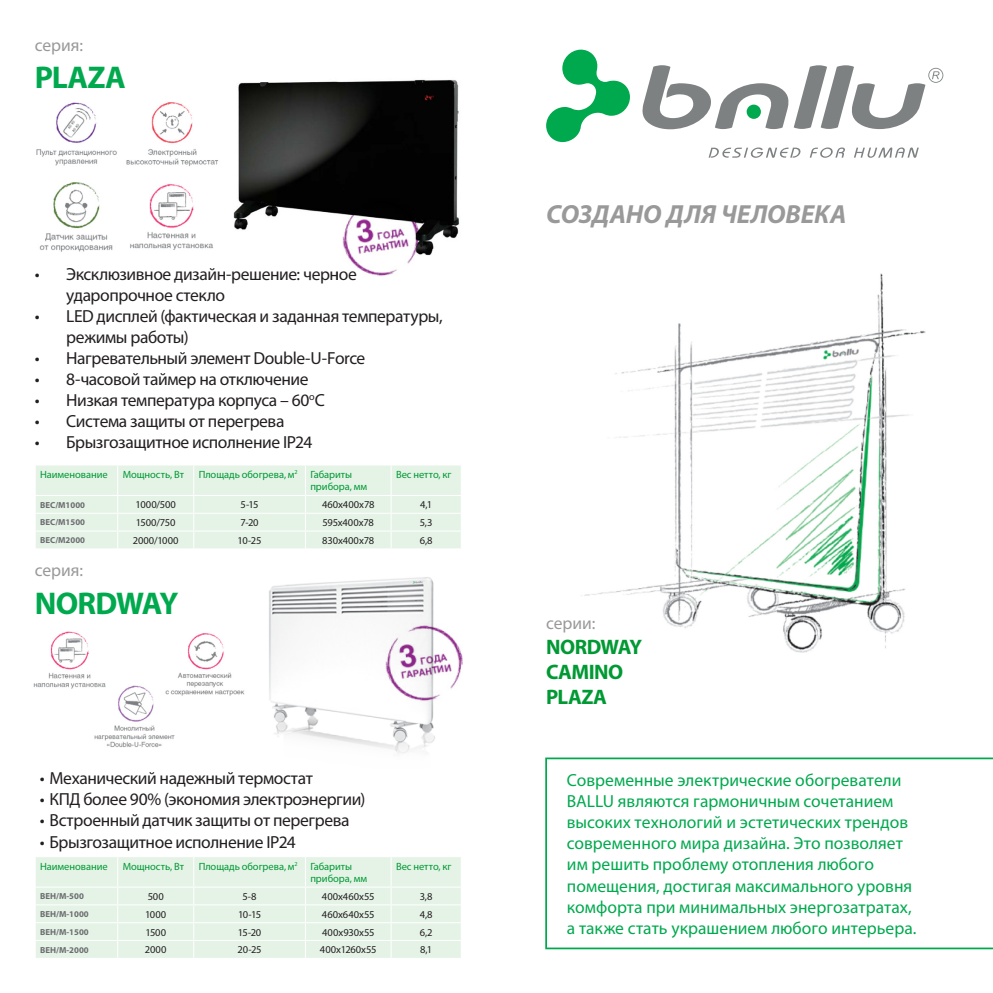
<style>
.page{position:relative;width:993px;height:993px;background:#fff}
.page>*{position:absolute;margin:0;border:0;box-sizing:border-box;transform-origin:0 0}
.t1{font:700 31.5px "Myriad Pro";letter-spacing:-.025em;color:#00a94e}
.t2{font:italic 700 26.25px "Myriad Pro";color:#999}
.t3{font:700 21px "Myriad Pro";letter-spacing:-.025em;color:#093}
.t4{font:17.5px/21px "Myriad Pro";letter-spacing:-.025em;color:#231f20}
.t5{font:17.5px/21px "Myriad Pro";color:#00a94e}
.t6{font:17.5px "Myriad Pro";color:#999}
.t7{font:10.5px "Myriad Pro";color:#231f20}
.t8{font:10.5px/12.6px "Myriad Pro";letter-spacing:-.005em;color:#093}
.t9{font:10.5px "Myriad Pro";letter-spacing:-.02em;color:#231f20}
.поднаименовв{font:700 8.75px "Myriad Pro";color:#6c6d70}
</style>
<div class="page">
<img style="left:581px;top:273px;width:344px;height:379px">
<svg style="left:642px;top:65px;width:301px;height:65px"></svg>
<svg style="left:546px;top:50px;width:83px;height:92px"></svg>
<svg style="left:708px;top:147px;width:92px;height:11px"></svg>
<svg style="left:809px;top:147px;width:36px;height:11px"></svg>
<svg style="left:854px;top:147px;width:64px;height:11px"></svg>
<div style="left:746px;top:105px;width:14px;height:14px;background:#00a94e;border-radius:50%"></div>
<svg style="left:545px;top:757px;width:447px;height:191px"></svg>
<img style="left:269px;top:577px;width:166px;height:177px">
<div style="left:36px;top:857px;width:424px;height:100px;background:#e5f3e7"></div>
<hr style="left:117px;top:856px;width:1px;height:30px;background:#fff">
<hr style="left:193px;top:856px;width:1px;height:30px;background:#fff">
<hr style="left:305px;top:856px;width:1px;height:30px;background:#fff">
<hr style="left:390px;top:856px;width:1px;height:30px;background:#fff">
<hr style="left:35px;top:886px;width:83px;height:1px;background:#fff">
<hr style="left:118px;top:886px;width:76px;height:1px;background:#fff">
<hr style="left:194px;top:886px;width:111px;height:1px;background:#fff">
<hr style="left:305px;top:886px;width:86px;height:1px;background:#fff">
<hr style="left:391px;top:886px;width:70px;height:1px;background:#fff">
<hr style="left:35px;top:904px;width:83px;height:1px;background:#fff">
<hr style="left:118px;top:904px;width:76px;height:1px;background:#fff">
<hr style="left:194px;top:904px;width:111px;height:1px;background:#fff">
<hr style="left:305px;top:904px;width:86px;height:1px;background:#fff">
<hr style="left:391px;top:904px;width:70px;height:1px;background:#fff">
<hr style="left:35px;top:921px;width:83px;height:1px;background:#fff">
<hr style="left:118px;top:921px;width:76px;height:1px;background:#fff">
<hr style="left:194px;top:921px;width:111px;height:1px;background:#fff">
<hr style="left:305px;top:921px;width:86px;height:1px;background:#fff">
<hr style="left:391px;top:921px;width:70px;height:1px;background:#fff">
<hr style="left:35px;top:939px;width:83px;height:1px;background:#fff">
<hr style="left:118px;top:939px;width:76px;height:1px;background:#fff">
<svg style="left:117px;top:887px;width:1px;height:70px"></svg>
<hr style="left:194px;top:939px;width:111px;height:1px;background:#fff">
<svg style="left:193px;top:887px;width:1px;height:70px"></svg>
<hr style="left:305px;top:939px;width:86px;height:1px;background:#fff">
<svg style="left:305px;top:887px;width:1px;height:70px"></svg>
<hr style="left:391px;top:939px;width:70px;height:1px;background:#fff">
<svg style="left:390px;top:887px;width:1px;height:70px"></svg>
<svg style="left:460px;top:887px;width:1px;height:70px"></svg>
<svg style="left:36px;top:465px;width:425px;height:83px;background:#e6f3e8"></svg>
<img style="left:94px;top:685px;width:81px;height:62px">
<img style="left:162px;top:633px;width:83px;height:63px">
<img style="left:233px;top:79px;width:227px;height:177px">
<img style="left:36px;top:102px;width:182px;height:64px">
<img style="left:39px;top:182px;width:174px;height:70px">
<img style="left:33px;top:631px;width:76px;height:60px">
<img style="left:337px;top:194px;width:89px;height:82px">
<img style="left:381px;top:618px;width:82px;height:90px">
<p class="t6" style="left:35px;top:34px;width:50px">серия:</p>
<p class="t1" style="left:35px;top:57px;width:93px">PLAZA</p>
<p class="t4" style="left:66px;top:263px;width:292px;text-indent:-31px">• Эксклюзивное дизайн-решение: черное ударопрочное стекло</p>
<p class="t4" style="left:66px;top:305px;width:378px;text-indent:-31px">• LED дисплей (фактическая и заданная температуры, режимы работы)</p>
<p class="t4" style="left:35px;top:347px;width:332px">• Нагревательный элемент Double-U-Force</p>
<p class="t4" style="left:35px;top:368px;width:275px">• 8-часовой таймер на отключение</p>
<p class="t4" style="left:35px;top:389px;width:291px">• Низкая температура корпуса – 60<sup>о</sup>С</p>
<p class="t4" style="left:35px;top:410px;width:251px">• Система защиты от перегрева</p>
<p class="t4" style="left:35px;top:431px;width:279px">• Брызгозащитное исполнение IP24</p>
<p class="t8" style="left:40px;top:467px;width:69px">Наименование</p>
<p class="t8" style="left:123px;top:467px;width:63px">Мощность, Вт</p>
<p class="t8" style="left:199px;top:467px;width:100px">Площадь обогрева, м<sup>2</sup></p>
<p class="t8" style="left:310px;top:467px;width:58px">Габариты прибора, мм</p>
<p class="t8" style="left:396px;top:467px;width:57px">Вес нетто, кг</p>
<p class="поднаименовв" style="left:40px;top:499px;width:46px">BEC/M1000</p>
<p class="t7" style="left:135px;top:498px;width:42px">1000/500</p>
<p class="t7" style="left:240px;top:498px;width:20px">5-15</p>
<p class="t7" style="left:322px;top:498px;width:54px">460х400х78</p>
<p class="t7" style="left:420px;top:498px;width:14px">4,1</p>
<p class="поднаименовв" style="left:40px;top:516px;width:46px">BEC/M1500</p>
<p class="t7" style="left:136px;top:516px;width:41px">1500/750</p>
<p class="t7" style="left:240px;top:516px;width:20px">7-20</p>
<p class="t9" style="left:322px;top:516px;width:53px">595х400х78</p>
<p class="t7" style="left:419px;top:516px;width:14px">5,3</p>
<p class="поднаименовв" style="left:40px;top:534px;width:46px">BEC/M2000</p>
<p class="t7" style="left:133px;top:533px;width:47px">2000/1000</p>
<p class="t7" style="left:237px;top:533px;width:25px">10-25</p>
<p class="t7" style="left:322px;top:533px;width:54px">830х400х78</p>
<p class="t7" style="left:419px;top:533px;width:14px">6,8</p>
<p class="t6" style="left:35px;top:559px;width:50px">серия:</p>
<p class="t1" style="left:35px;top:582px;width:145px">NORDWAY</p>
<p class="t4" style="left:40px;top:767px;width:274px">• Механический надежный термостат</p>
<p class="t4" style="left:40px;top:788px;width:327px">• КПД более 90% (экономия электроэнергии)</p>
<p class="t4" style="left:40px;top:809px;width:311px">• Встроенный датчик защиты от перегрева</p>
<p class="t4" style="left:40px;top:830px;width:257px">• Брызгозащитное исполнение IP24</p>
<p class="t8" style="left:40px;top:859px;width:69px">Наименование</p>
<p class="t8" style="left:123px;top:859px;width:63px">Мощность, Вт</p>
<p class="t8" style="left:199px;top:859px;width:100px">Площадь обогрева, м<sup>2</sup></p>
<p class="t8" style="left:310px;top:859px;width:58px">Габариты прибора, мм</p>
<p class="t8" style="left:396px;top:859px;width:57px">Вес нетто, кг</p>
<p class="поднаименовв" style="left:40px;top:890px;width:45px">BEH/M-500</p>
<p class="t7" style="left:148px;top:889px;width:18px">500</p>
<p class="t7" style="left:242px;top:889px;width:16px">5-8</p>
<p class="t7" style="left:322px;top:889px;width:54px">400х460х55</p>
<p class="t7" style="left:419px;top:889px;width:14px">3,8</p>
<p class="поднаименовв" style="left:40px;top:908px;width:50px">BEH/M-1000</p>
<p class="t7" style="left:145px;top:907px;width:23px">1000</p>
<p class="t7" style="left:238px;top:907px;width:25px">10-15</p>
<p class="t7" style="left:322px;top:907px;width:54px">460х640х55</p>
<p class="t7" style="left:419px;top:907px;width:14px">4,8</p>
<p class="поднаименовв" style="left:40px;top:925px;width:50px">BEH/M-1500</p>
<p class="t7" style="left:145px;top:925px;width:22px">1500</p>
<p class="t7" style="left:238px;top:925px;width:25px">15-20</p>
<p class="t7" style="left:322px;top:925px;width:54px">400х930х55</p>
<p class="t7" style="left:419px;top:925px;width:14px">6,2</p>
<p class="поднаименовв" style="left:40px;top:943px;width:50px">BEH/M-2000</p>
<p class="t7" style="left:145px;top:943px;width:23px">2000</p>
<p class="t7" style="left:237px;top:943px;width:26px">20-25</p>
<p class="t7" style="left:320px;top:943px;width:58px">400х1260х55</p>
<p class="t7" style="left:420px;top:943px;width:14px">8,1</p>
<p class="t2" style="left:546px;top:197px;width:301px">Создано для человека</p>
<p class="t6" style="left:546px;top:612px;width:51px">серии:</p>
<p class="t3" style="left:546px;top:633px;width:97px">NORDWAY</p>
<p class="t3" style="left:546px;top:658px;width:79px">CAMINO</p>
<p class="t3" style="left:546px;top:683px;width:62px">PLAZA</p>
<p class="t5" style="left:566px;top:769px;width:351px">Современные электрические обогреватели BALLU являются гармоничным сочетанием высоких технологий и эстетических трендов современного мира дизайна. Это позволяет им решить проблему отопления любого помещения, достигая максимального уровня комфорта при минимальных энергозатратах, а также стать украшением любого интерьера.</p>
</div>
